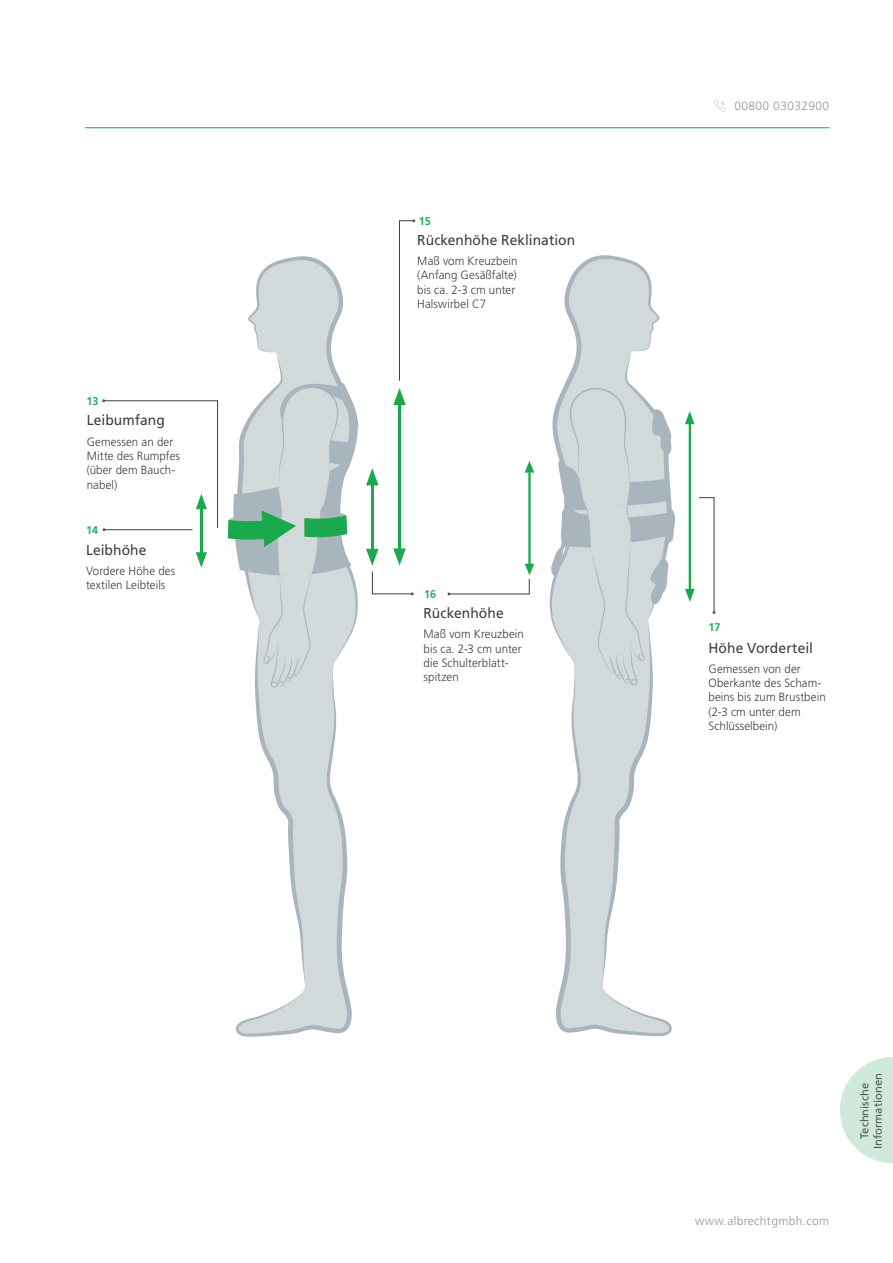
<style>
.page{position:relative;width:893px;height:1263px;background:#fff}
.page>*{position:absolute;margin:0;border:0;box-sizing:border-box;transform-origin:0 0}
.t1{font:14.4px "Frutiger LT Std";letter-spacing:.005em;color:#3e3e3f;scale:.96 1}
.t2{font:300 12px/14.4px "Frutiger LT Std";letter-spacing:.01em;color:#3e3e3f;scale:.96 1}
.t3{font:300 12px "Frutiger LT Std";letter-spacing:.03em;color:#939598}
.t4{font:11.25px/13.5px "Frutiger LT Std";color:#57585a;text-align:center}
.t5{font:700 11.25px "Frutiger LT Std";color:#1cb159;scale:.96 1}
</style>
<div class="page">
<hr style="left:85px;top:127px;width:744px;height:1px;background:#00ab4d">
<svg style="left:714px;top:100px;width:12px;height:11px"></svg>
<svg style="left:399px;top:220px;width:16px;height:161px"></svg>
<hr style="left:689px;top:419px;width:2px;height:176px;background:#1aa94d">
<svg style="left:685px;top:497px;width:30px;height:117px"></svg>
<svg style="left:685px;top:411px;width:9px;height:13px"></svg>
<hr style="left:528px;top:472px;width:3px;height:97px;background:#1aa94d">
<svg style="left:448px;top:564px;width:86px;height:31px"></svg>
<svg style="left:525px;top:461px;width:9px;height:12px"></svg>
<svg style="left:549px;top:255px;width:111px;height:353px;fill:#d1d9db"></svg>
<svg style="left:550px;top:352px;width:125px;height:684px"></svg>
<hr style="left:398px;top:403px;width:3px;height:156px;background:#1aa94d">
<svg style="left:393px;top:388px;width:13px;height:17px"></svg>
<hr style="left:200px;top:501px;width:3px;height:54px;background:#1aa94d">
<svg style="left:196px;top:552px;width:11px;height:16px"></svg>
<svg style="left:102px;top:400px;width:116px;height:131px"></svg>
<hr style="left:371px;top:477px;width:3px;height:83px;background:#1aa94d">
<svg style="left:366px;top:548px;width:47px;height:47px"></svg>
<svg style="left:366px;top:468px;width:12px;height:17px"></svg>
<svg style="left:227px;top:256px;width:132px;height:781px"></svg>
<svg style="left:840px;top:1057px;width:53px;height:107px"></svg>
<p class="t5" style="left:86px;top:395px;width:14px">13</p>
<p class="t1" style="left:87px;top:412px;width:83px">Leibumfang</p>
<p class="t2" style="left:87px;top:434px;width:99px">Gemessen an der<br>Mitte des Rumpfes (über dem Bauch&shy;nabel)</p>
<p class="t5" style="left:86px;top:524px;width:14px">14</p>
<p class="t1" style="left:86px;top:541px;width:64px">Leibhöhe</p>
<p class="t2" style="left:86px;top:563px;width:94px">Vordere Höhe des textilen Leibteils</p>
<p class="t5" style="left:419px;top:214px;width:14px">15</p>
<p class="t1" style="left:417px;top:231px;width:166px">Rückenhöhe Reklination</p>
<p class="t2" style="left:417px;top:254px;width:106px">Maß vom Kreuzbein (Anfang Gesäßfalte) bis ca. 2-3 cm unter<br>Halswirbel C7</p>
<p class="t5" style="left:424px;top:587px;width:14px">16</p>
<p class="t1" style="left:424px;top:604px;width:85px">Rückenhöhe</p>
<p class="t2" style="left:424px;top:627px;width:106px">Maß vom Kreuzbein bis ca. 2-3 cm unter die Schulterblatt&shy;spitzen</p>
<p class="t3" style="left:734px;top:99px;width:96px">00800 03032900</p>
<p class="t5" style="left:708px;top:620px;width:14px">17</p>
<p class="t1" style="left:708px;top:639px;width:110px">Höhe Vorderteil</p>
<p class="t2" style="left:708px;top:661px;width:124px">Gemessen von der<br>Oberkante des Scham&shy;beins bis zum Brustbein (2-3 cm unter dem<br>Schlüsselbein)</p>
<p class="t3" style="left:695px;top:1214px;width:135px">www.albrechtgmbh.com</p>
<p class="t4" style="left:858px;top:1149px;width:78px;rotate:-90deg">Technische<br>Informationen</p>
</div>
